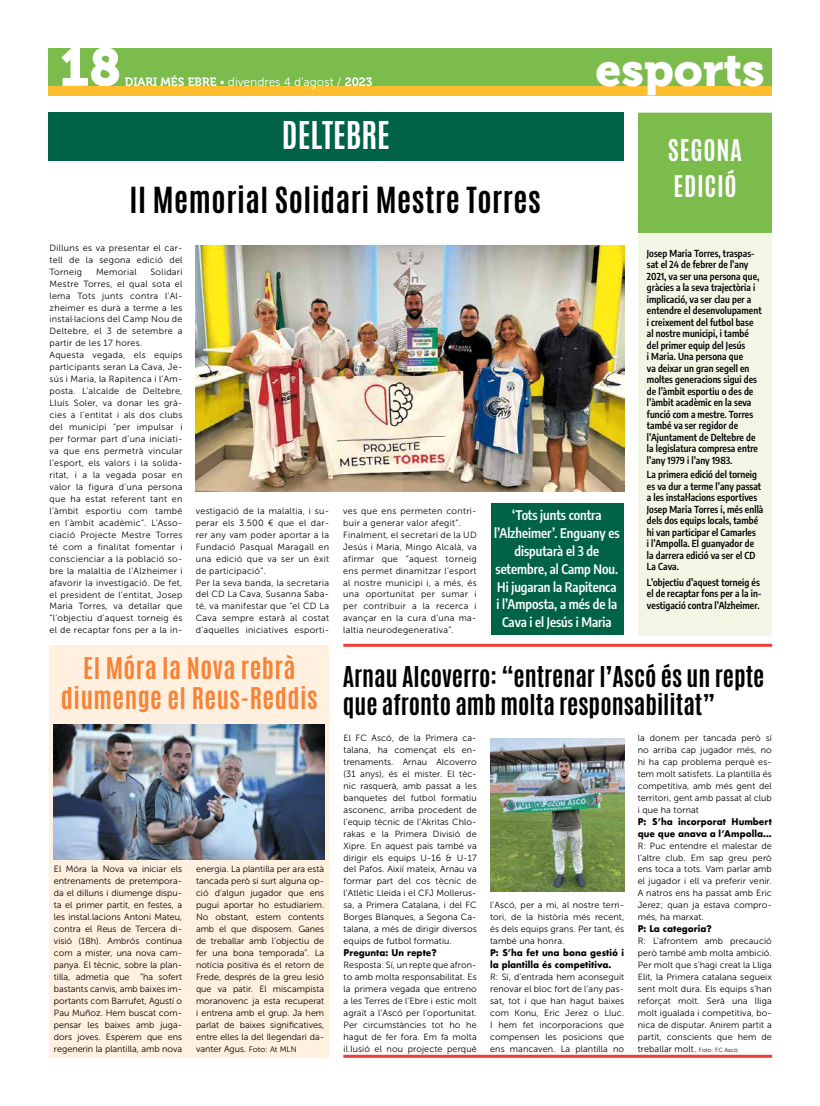
<style>
.page{position:relative;width:820px;height:1106px;background:#fff}
.page>*{position:absolute;margin:0;border:0;box-sizing:border-box;transform-origin:0 0}
.t1{font:53px "Museo 900";color:#fff}
.t2{font:46px "Museo 900";color:#fff}
.t3{font:700 32px "Antonio";color:#fff}
.t4{font:700 30px "Antonio";letter-spacing:.02em;color:#000}
.t5{font:700 25px/30px "Antonio";letter-spacing:.02em;color:#f78336;text-align:center}
.t6{font:700 25px/35.8px "Antonio";letter-spacing:.03em;color:#fff}
.t7{font:700 24px/28.8px "Antonio";color:#000}
.t8{font:600 13px/17.9px "Encode Sans Condensed";color:#fff;text-align:center}
.t9{font:12px "Museo Sans 300";color:#fff}
.t10{font:600 9.5px/11.5px "Encode Sans Condensed";letter-spacing:.01em;color:#000}
.t11{font:9px/12px "Museo Sans 300";letter-spacing:.03em;color:#000;text-align:justify}
.t12{font:700 9px/12px "Futura";color:#000;scale:.95 1}
.s1{font-family:"Museo 700"}
.s2{font-size:8px}
.s3{font-size:6px}
</style>
<div class="page">
<div style="left:48px;top:48px;width:723px;height:38px;background:#7bbc4d"></div>
<div style="left:48px;top:86px;width:723px;height:9px;background:#ffbe2d"></div>
<div style="left:490px;top:503px;width:133px;height:132px;background:#006345"></div>
<div style="left:48px;top:113px;width:576px;height:48px;background:#006345"></div>
<div style="left:50px;top:645px;width:279px;height:412px;background:#fff0e0"></div>
<div style="left:638px;top:113px;width:133px;height:128px;background:#7bbc4d"></div>
<div style="left:638px;top:233px;width:133px;height:402px;background:#f2f6e5"></div>
<hr style="left:343px;top:644px;width:428px;height:3px;background:#f13c36">
<hr style="left:343px;top:1054px;width:428px;height:3px;background:#f13c36">
<img style="left:490px;top:738px;width:134px;height:153px">
<img style="left:54px;top:725px;width:270px;height:134px">
<img style="left:196px;top:245px;width:428px;height:246px">
<h1 class="t1" style="left:59px;top:37px;width:63px">18</h1>
<h3 class="t9" style="left:125px;top:75px;width:249px"><span class="s1">DIARI MÉS EBRE</span> • divendres 4 d'agost / <span class="s1">2023</span></h3>
<h3 class="t3" style="left:282px;top:111px;width:109px">DELTEBRE</h3>
<h3 class="t4" style="left:129px;top:178px;width:413px">II Memorial Solidari Mestre Torres</h3>
<h2 class="t2" style="left:595px;top:44px;width:171px">esports</h2>
<h3 class="t6" style="left:667px;top:133px;width:76px">SEGONA<br>EDICIÓ</h3>
<p class="t11" style="left:50px;top:242px;width:134px">Dilluns es va presentar el car&shy;tell de la segona edició del Torneig</p>
<p class="t11" style="left:50px;top:266px;width:134px;text-align:left;text-indent:101px">Solidari<br>Mestre Torres, el qual sota el lema Tots junts contra l’Al&shy;zheimer es durà a terme a les instal·lacions del Camp Nou de<br>Deltebre, el 3 de setembre a partir de les 17 hores.<br>Aquesta vegada, els equips participants seran La Cava, Je&shy;sús i Maria, la Rapitenca i l’Am&shy;posta. L’alcalde de Deltebre,<br>Lluís Soler, va donar les grà&shy;cies a l’entitat i als dos clubs del municipi “per impulsar i per formar part d’una iniciati&shy;va que ens permetrà vincular l’esport, els valors i la solida&shy;ritat, i a la vegada posar en valor la figura d’una persona que ha estat referent tant en l’àmbit esportiu com també en l’àmbit acadèmic”. L’Asso&shy;ciació Projecte Mestre Torres té com a finalitat fomentar i conscienciar a la població so&shy;bre la malaltia de l’Alzheimer i afavorir la investigació. De fet, el president de l’entitat, Josep<br>Maria Torres, va detallar que “l’objectiu d’aquest torneig és el de recaptar fons per a la in-</p>
<p class="t11" style="left:96px;top:266px;width:42px">Memorial</p>
<p class="t11" style="left:196px;top:505px;width:135px;text-align:left">vestigació de la malaltia, i su&shy;perar els 3.500 € que el dar&shy;rer any vam poder aportar a la<br>Fundació Pasqual Maragall en una edició que va ser un èxit de participació”.<br>Per la seva banda, la secretaria del CD La Cava, Susanna Saba&shy;té, va manifestar que “el CD La<br>Cava sempre estarà al costat d’aquelles iniciatives esporti-</p>
<p class="t11" style="left:343px;top:505px;width:135px;text-align:left">ves que ens permeten contri&shy;buir a generar valor afegit”.<br>Finalment, el secretari de la UD<br>Jesús i Maria, Mingo Alcalà, va afirmar que “aquest torneig ens permet dinamitzar l’esport al nostre municipi i, a més, és una oportunitat per sumar i per contribuir a la recerca i avançar en la cura d’una ma&shy;laltia neurodegenerativa”.</p>
<h3 class="t8" style="left:494px;top:505px;width:127px">‘Tots junts contra l’Alzheimer’. Enguany es disputarà el 3 de setembre, al Camp Nou.<br>Hi jugaran la Rapitenca<br>i l’Amposta, a més de la<br>Cava i el Jesús i Maria</h3>
<p class="t10" style="left:646px;top:247px;width:116px">Josep Maria Torres, traspas&shy;sat el 24 de febrer de l’any<br>2021, va ser una persona que, gràcies a la seva trajectòria i implicació, va ser clau per a entendre el desenvolupament i creixement del futbol base al nostre municipi, i també del primer equip del Jesús<br>i Maria. Una persona que<br>va deixar un gran segell en moltes generacions sigui des de l’àmbit esportiu o des de l’àmbit acadèmic en la seva funció com a mestre. Torres també va ser regidor de l’Ajuntament de Deltebre de la legislatura compresa entre l’any 1979 i l’any 1983.</p>
<p class="t10" style="left:646px;top:468px;width:118px">La primera edició del torneig es va dur a terme l’any passat a les instal·lacions esportives<br>Josep Maria Torres i, més enllà dels dos equips locals, també hi van participar el Camarles<br>i l’Ampolla. El guanyador de<br>la darrera edició va ser el CD<br>La Cava.</p>
<p class="t10" style="left:646px;top:576px;width:116px">L’objectiu d’aquest torneig és el de recaptar fons per a la in&shy;vestigació contra l’Alzheimer.</p>
<h3 class="t5" style="left:61px;top:653px;width:258px">El Móra la Nova rebrà diumenge el Reus-Reddis</h3>
<p class="t11" style="left:54px;top:863px;width:130px">El Móra la Nova va iniciar els entrenaments de pretempora&shy;da el dilluns i diumenge dispu&shy;ta el primer partit, en festes, a les instal.lacions Antoni Mateu, contra el Reus de Tercera di&shy;visió (18h). Ambrós continua com a mister, una nova cam&shy;panya. El tècnic, sobre la plan&shy;tilla, admetia que “ha sofert bastants canvis, amb baixes im&shy;portants com Barrufet, Agustí o Pau Muñoz. Hem buscat com&shy;pensar les baixes amb juga&shy;dors joves. Esperem que ens regenerin la plantilla, amb nova</p>
<p class="t11" style="left:196px;top:863px;width:130px">energia. La plantilla per ara està tancada però si surt alguna op&shy;ció d’algun jugador que ens pugui aportar ho estudiariem.<br>No obstant, estem contents amb el que disposem. Ganes de treballar amb l’objectiu de fer una bona temporada”. La notícia positiva és el retorn de Frede, després de la greu lesió que va patir. El miscampista moranovenc ja esta recuperat i entrena amb el grup. Ja hem parlat de baixes significatives, entre elles la del llegendari da&shy;vanter Agus. <span class="s2">Foto: At MLN</span></p>
<h3 class="t7" style="left:342px;top:662px;width:423px">Arnau Alcoverro: “entrenar l’Ascó és un repte que afronto amb molta responsabilitat”</h3>
<p class="t11" style="left:343px;top:732px;width:135px">El FC Ascó, de la Primera ca&shy;talana, ha començat els en&shy;trenaments. Arnau Alcoverro (31 anys), és el mister. El tèc&shy;nic rasquerà, amb passat a les banquetes del futbol formatiu asconenc, arriba procedent de l’equip tècnic de l’Akritas Chlo&shy;rakas e la Primera Divisió de Xipre. En aquest país també va dirigir els equips U-16 &amp; U-17 del Pafos. Aixií mateix, Arnau va formar part del cos tècnic de l’Atlètic Lleida i el CFJ Mollerus&shy;sa, a Primera Catalana, i del FC Borges Blanques, a Segona Ca&shy;talana, a més de dirigir diversos equips de futbol formatiu.</p>
<p class="t12" style="left:343px;top:946px;width:100px">Pregunta: Un repte?</p>
<p class="t11" style="left:343px;top:959px;width:135px">Resposta: Sí, un repte que afron&shy;to amb molta responsabilitat. Es la primera vegada que entreno a les Terres de l’Ebre i estic molt agraït a l’Ascó per l’oportunitat.<br>Per circumstàncies tot ho he hagut de fer fora. Em fa molta il.lusió el nou projecte perquè</p>
<p class="t11" style="left:637px;top:732px;width:135px">la donem per tancada però sí no arriba cap jugador més, no hi ha cap problema perquè es&shy;tem molt satisfets. La plantilla és competitiva, amb més gent del territori, gent amb passat al club i que ha tornat</p>
<p class="t12" style="left:637px;top:815px;width:142px">P: S’ha incorporat Humbert que que anava a l’Ampolla...</p>
<p class="t11" style="left:637px;top:839px;width:135px">R: Puc entendre el malestar de l’altre club. Em sap greu però ens toca a tots. Vam parlar amb el jugador i ell va preferir venir.<br>A natros ens ha passat amb Eric Jerez; quan ja estava compro&shy;més, ha marxat.</p>
<p class="t12" style="left:637px;top:922px;width:79px">P: La categoria?</p>
<p class="t11" style="left:637px;top:935px;width:135px">R: L’afrontem amb precaució però també amb molta ambició.<br>Per molt que s’hagi creat la Lliga Elit, la Primera catalana segueix sent molt dura. Els equips s’han reforçat molt. Serà una lIiga molt igualada i competitiva, bo&shy;nica de disputar. Anirem partit a partit, conscients que hem de treballar molt. <span class="s3">Foto: FC Ascó</span></p>
<p class="t11" style="left:490px;top:899px;width:135px">l’Ascó, per a mi, al nostre terri&shy;tori, de la història més recent, és dels equips grans. Per tant, és també una honra.</p>
<p class="t12" style="left:490px;top:946px;width:143px">P: S’ha fet una bona gestió i la plantilla és competitiva.</p>
<p class="t11" style="left:490px;top:971px;width:135px">R: Sí, d’entrada hem aconseguit renovar el bloc fort de l’any pas&shy;sat, tot i que han hagut baixes com Konu, Eric Jerez o Lluc.<br>I hem fet incorporacions que compensen les posicions que ens mancaven. La plantilla no</p>
</div>
